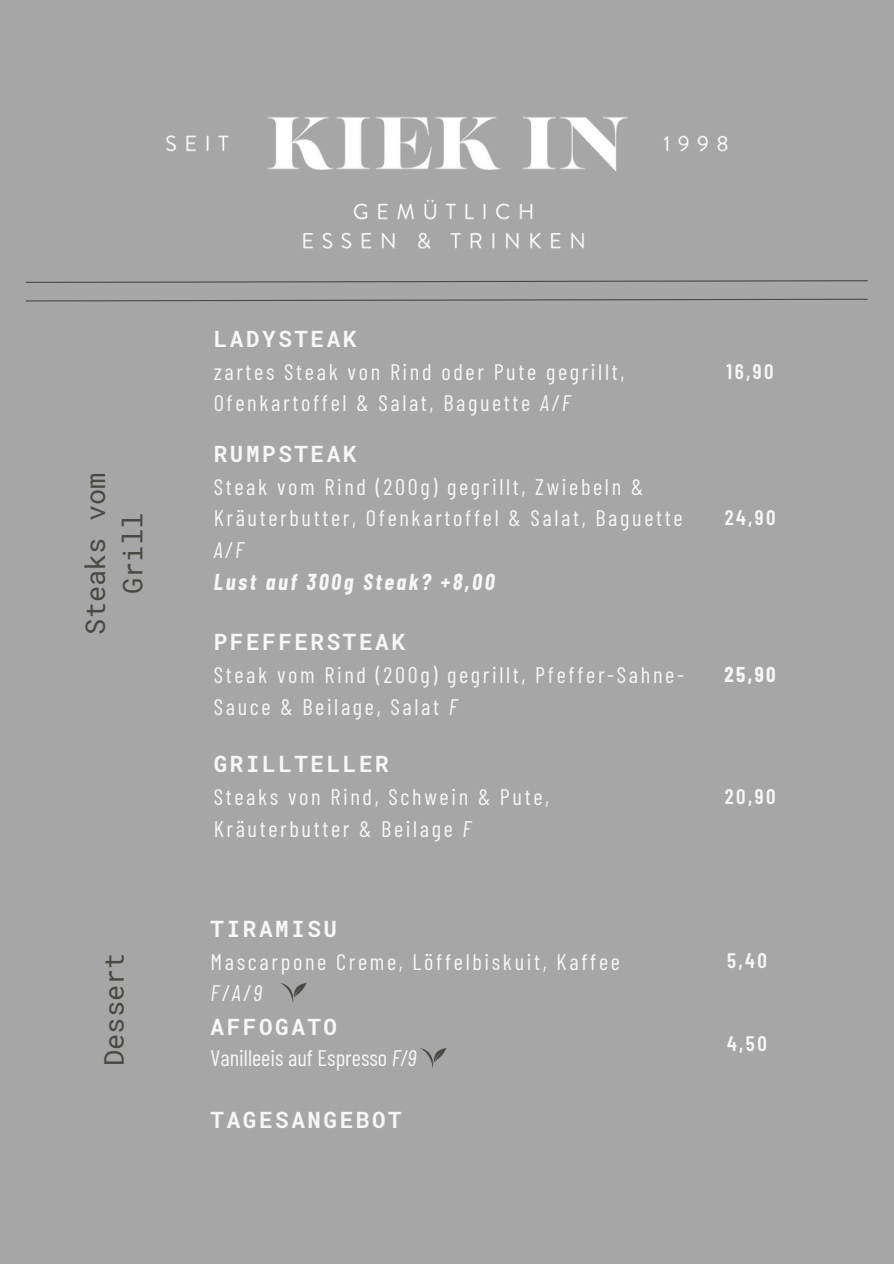
<style>
.page{position:relative;width:894px;height:1264px;background:#fff}
.page>*{position:absolute;margin:0;border:0;box-sizing:border-box;transform-origin:0 0}
.t1{font:27px/37.2px "Roboto Mono";color:#474942;text-align:center}
.t2{font:22.5px/31.5px "Barlow Condensed";letter-spacing:.115em;color:#f8f6f6}
.t3{font:700 22.5px "Roboto Mono";letter-spacing:.115em;color:#f8f6f6}
.t4{font:22.5px "Barlow Condensed";color:#f8f6f6}
.t5{font:italic 700 22.5px "Barlow Condensed";letter-spacing:.115em;color:#f8f6f6}
.t6{font:italic 22.5px "Barlow Condensed";color:#f8f6f6}
.t7{font:600 21px "Barlow Condensed";letter-spacing:.115em;color:#f8f6f6}
.t8{font:700 21px "Barlow Condensed";color:#f8f6f6}
.s1{font-style:italic}
</style>
<div class="page">
<div style="left:0;top:0;width:893px;height:1263px;background:#a6a6a6"></div>
<svg style="left:25px;top:280px;width:843px;height:3px"></svg>
<svg style="left:26px;top:298px;width:842px;height:4px"></svg>
<img style="left:115px;top:117px;width:663px;height:182px">
<svg style="left:280px;top:983px;width:27px;height:20px"></svg>
<svg style="left:420px;top:1048px;width:26px;height:20px"></svg>
<p class="t1" style="left:76px;top:634px;width:163px;rotate:-90deg">Steaks vom<br>Grill</p>
<h1 class="t1" style="left:95px;top:1066px;width:115px;rotate:-90deg">Dessert</h1>
<p class="t3" style="left:214px;top:324px;width:144px">LADYSTEAK</p>
<p class="t2" style="left:214px;top:355px;width:412px">zartes Steak von Rind oder Pute gegrillt,<br>Ofenkartoffel &amp; Salat, Baguette <span class="s1">A/F</span></p>
<p class="t7" style="left:726px;top:358px;width:49px">16,90</p>
<p class="t3" style="left:214px;top:439px;width:144px">RUMPSTEAK</p>
<p class="t2" style="left:214px;top:470px;width:470px">Steak vom Rind (200g) gegrillt, Zwiebeln &amp;<br>Kräuterbutter, Ofenkartoffel &amp; Salat, Baguette</p>
<p class="t6" style="left:214px;top:535px;width:32px">A/F</p>
<p class="t5" style="left:214px;top:567px;width:282px">Lust auf 300g Steak? +8,00</p>
<p class="t7" style="left:724px;top:504px;width:52px">24,90</p>
<p class="t3" style="left:214px;top:627px;width:192px">PFEFFERSTEAK</p>
<p class="t2" style="left:214px;top:658px;width:471px">Steak vom Rind (200g) gegrillt, Pfeffer-Sahne-<br>Sauce &amp; Beilage, Salat <span class="s1">F</span></p>
<p class="t8" style="left:724px;top:661px;width:53px">25,90</p>
<p class="t3" style="left:214px;top:748px;width:176px">GRILLTELLER</p>
<p class="t2" style="left:214px;top:780px;width:337px">Steaks von Rind, Schwein &amp; Pute,<br>Kräuterbutter &amp; Beilage <span class="s1">F</span></p>
<p class="t7" style="left:724px;top:782px;width:52px">20,90</p>
<p class="t3" style="left:210px;top:913px;width:128px">TIRAMISU</p>
<p class="t2" style="left:210px;top:944px;width:411px">Mascarpone Creme, Löffelbiskuit, Kaffee</p>
<p class="t6" style="left:210px;top:978px;width:53px">F/A/9</p>
<p class="t3" style="left:210px;top:1011px;width:128px">AFFOGATO</p>
<p class="t4" style="left:210px;top:1043px;width:207px">Vanilleeis auf Espresso <span class="s1">F/9</span></p>
<p class="t3" style="left:210px;top:1104px;width:192px">TAGESANGEBOT</p>
<h1 class="t7" style="left:727px;top:947px;width:41px">5,40</h1>
<p class="t7" style="left:727px;top:1029px;width:41px">4,50</p>
</div>
